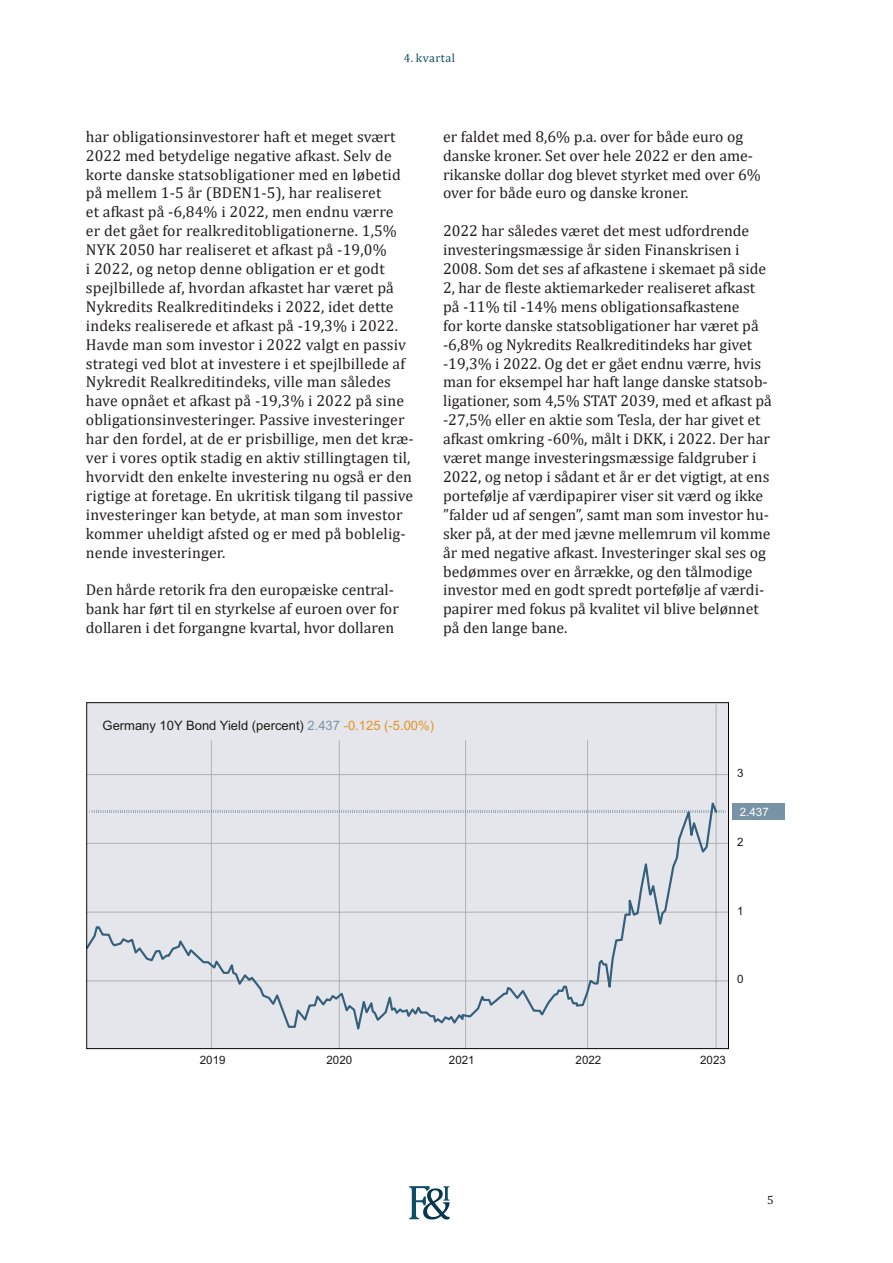
<style>
.page{position:relative;width:893px;height:1263px;background:#fff}
.page>*{position:absolute;margin:0;border:0;box-sizing:border-box;transform-origin:0 0}
.t1{font:15.75px/18.9px "Cambria";color:#231f20}
.t2{font:13.05px "Arial";color:#1b1b19}
.t3{font:12px "Cambria";letter-spacing:.04em;color:#0e4c67}
.t4{font:12px "Cambria";color:#231f20}
.t5{font:11.55px "Arial";color:#1b1b19}
.t6{font:11.55px "Arial";color:#fff}
.s1{color:#7893a5}
.s2{color:#e59323}
</style>
<div class="page">
<svg style="left:409px;top:1186px;width:41px;height:33px"></svg>
<div style="left:87px;top:703px;width:641px;height:345px;background:#e4e6eb"></div>
<hr style="left:87px;top:981px;width:641px;height:1px;background:#b1b1b1">
<hr style="left:87px;top:912px;width:641px;height:1px;background:#b1b1b1">
<hr style="left:87px;top:843px;width:641px;height:1px;background:#b1b1b1">
<hr style="left:87px;top:774px;width:641px;height:1px;background:#b1b1b1">
<hr style="left:211px;top:741px;width:1px;height:307px;background:#b1b1b1">
<hr style="left:339px;top:741px;width:1px;height:307px;background:#b1b1b1">
<hr style="left:465px;top:741px;width:1px;height:307px;background:#b1b1b1">
<hr style="left:587px;top:741px;width:1px;height:307px;background:#b1b1b1">
<hr style="left:716px;top:704px;width:1px;height:344px;background:#b1b1b1">
<div style="left:732px;top:804px;width:53px;height:16px;background:#7893a5"></div>
<svg style="left:719px;top:810px;width:7px;height:3px"></svg>
<svg style="left:88px;top:795px;width:631px;height:244px"></svg>
<p class="t3" style="left:404px;top:50px;width:53px">4. kvartal</p>
<p class="t1" style="left:86px;top:127px;width:329px">har obligationsinvestorer haft et meget svært 2022 med betydelige negative afkast. Selv de korte danske statsobligationer med en løbetid på mellem 1-5 år (BDEN1-5), har realiseret<br>et afkast på -6,84% i 2022, men endnu værre<br>er det gået for realkreditobligationerne. 1,5% NYK 2050 har realiseret et afkast på -19,0%<br>i 2022, og netop denne obligation er et godt spejlbillede af, hvordan afkastet har været på Nykredits Realkreditindeks i 2022, idet dette indeks realiserede et afkast på -19,3% i 2022.<br>Havde man som investor i 2022 valgt en passiv strategi ved blot at investere i et spejlbillede af Nykredit Realkreditindeks, ville man således have opnået et afkast på -19,3% i 2022 på sine obligationsinvesteringer. Passive investeringer har den fordel, at de er prisbillige, men det kræ&shy;ver i vores optik stadig en aktiv stillingtagen til, hvorvidt den enkelte investering nu også er den rigtige at foretage. En ukritisk tilgang til passive investeringer kan betyde, at man som investor kommer uheldigt afsted og er med på boblelig&shy;nende investeringer.</p>
<p class="t1" style="left:86px;top:580px;width:314px">Den hårde retorik fra den europæiske central&shy;bank har ført til en styrkelse af euroen over for dollaren i det forgangne kvartal, hvor dollaren</p>
<p class="t1" style="left:443px;top:127px;width:319px">er faldet med 8,6% p.a. over for både euro og danske kroner. Set over hele 2022 er den ame&shy;rikanske dollar dog blevet styrket med over 6% over for både euro og danske kroner.</p>
<p class="t1" style="left:443px;top:221px;width:330px">2022 har således været det mest udfordrende investeringsmæssige år siden Finanskrisen i 2008. Som det ses af afkastene i skemaet på side 2, har de fleste aktiemarkeder realiseret afkast på -11% til -14% mens obligationsafkastene<br>for korte danske statsobligationer har været på -6,8% og Nykredits Realkreditindeks har givet -19,3% i 2022. Og det er gået endnu værre, hvis man for eksempel har haft lange danske statsob&shy;ligationer, som 4,5% STAT 2039, med et afkast på -27,5% eller en aktie som Tesla, der har givet et afkast omkring -60%, målt i DKK, i 2022. Der har været mange investeringsmæssige faldgruber i 2022, og netop i sådant et år er det vigtigt, at ens portefølje af værdipapirer viser sit værd og ikke ”falder ud af sengen”, samt man som investor hu&shy;sker på, at der med jævne mellemrum vil komme år med negative afkast. Investeringer skal ses og bedømmes over en årrække, og den tålmodige investor med en godt spredt portefølje af værdi&shy;papirer med fokus på kvalitet vil blive belønnet på den lange bane.</p>
<p class="t2" style="left:103px;top:717px;width:333px">Germany 10Y Bond Yield (percent) <span class="s1">2.437</span> <span class="s2">-0.125 (-5.00%)</span></p>
<p class="t5" style="left:737px;top:765px;width:8px">3</p>
<p class="t6" style="left:740px;top:803px;width:30px">2.437</p>
<p class="t5" style="left:737px;top:834px;width:8px">2</p>
<p class="t5" style="left:737px;top:903px;width:8px">1</p>
<p class="t5" style="left:737px;top:971px;width:8px">0</p>
<p class="t5" style="left:200px;top:1052px;width:27px">2019</p>
<p class="t5" style="left:327px;top:1052px;width:27px">2020</p>
<p class="t5" style="left:449px;top:1052px;width:27px">2021</p>
<p class="t5" style="left:576px;top:1052px;width:27px">2022</p>
<p class="t5" style="left:700px;top:1052px;width:27px">2023</p>
<p class="t4" style="left:767px;top:1193px;width:8px">5</p>
</div>
